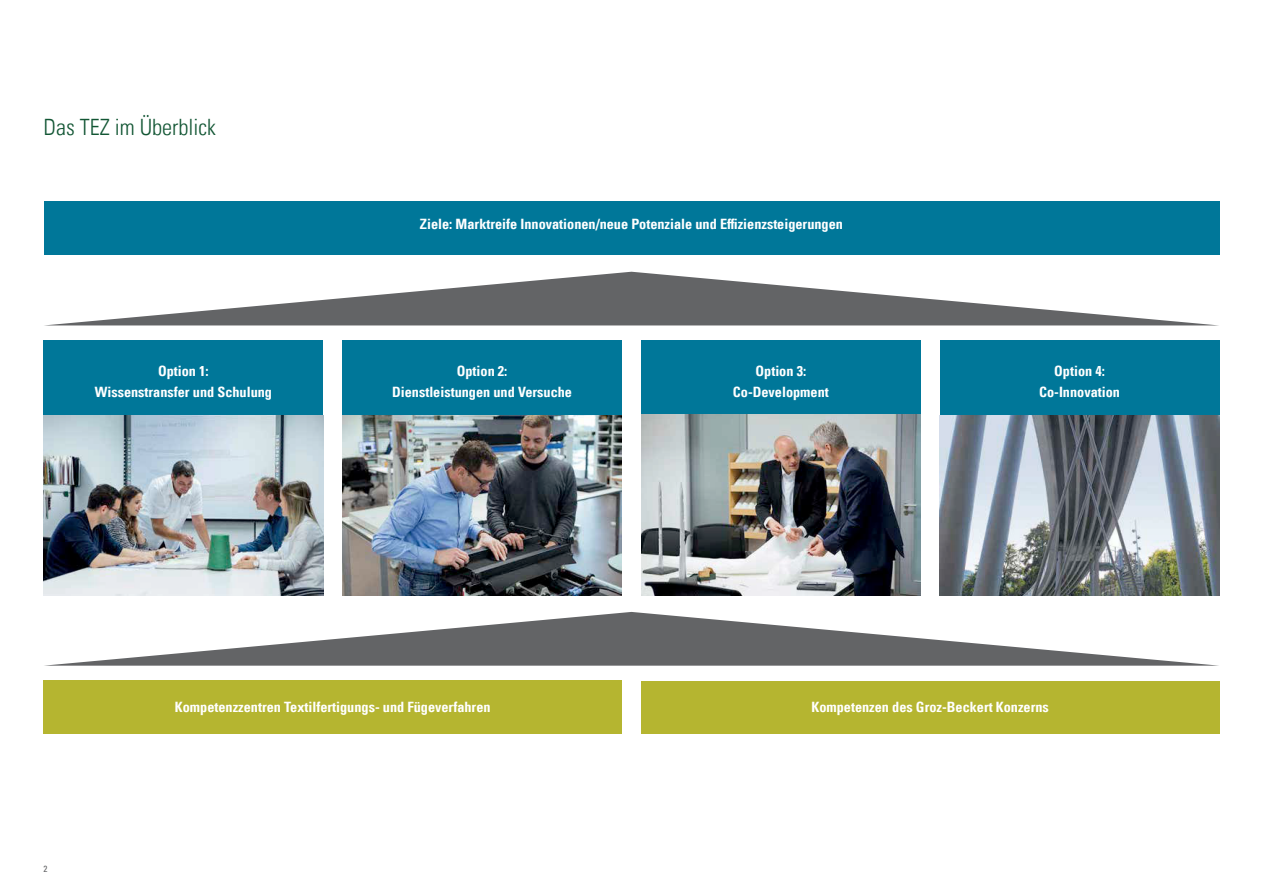
<style>
.page{position:relative;width:1263px;height:893px;background:#fff}
.page>*{position:absolute;margin:0;border:0;box-sizing:border-box;transform-origin:0 0}
.t1{font:22.5px "Univers Com 47 Light Cond";color:#125634}
.t2{font:14.25px/21px "Univers Com 67 Bold Cond";color:#fff;text-align:center}
.t3{font:condensed 9px "Univers Com 57";color:#636466}
</style>
<div class="page">
<div style="left:44px;top:201px;width:1175px;height:53px;background:#079"></div>
<svg style="left:44px;top:612px;width:1175px;height:54px"></svg>
<svg style="left:49px;top:272px;width:1165px;height:53px"></svg>
<div style="left:342px;top:341px;width:280px;height:74px;background:#079"></div>
<div style="left:641px;top:341px;width:280px;height:74px;background:#079"></div>
<div style="left:940px;top:341px;width:279px;height:74px;background:#079"></div>
<div style="left:44px;top:341px;width:279px;height:74px;background:#079"></div>
<img style="left:342px;top:415px;width:280px;height:181px">
<img style="left:940px;top:415px;width:279px;height:181px">
<img style="left:44px;top:415px;width:279px;height:181px">
<img style="left:641px;top:415px;width:280px;height:180px">
<div style="left:44px;top:680px;width:578px;height:53px;background:#b5b530"></div>
<div style="left:641px;top:681px;width:578px;height:52px;background:#b5b530"></div>
<h1 class="t1" style="left:44px;top:113px;width:174px">Das TEZ im Überblick</h1>
<p class="t2" style="left:420px;top:214px;width:424px">Ziele: Marktreife Innovationen/neue Potenziale und Effizienzsteigerungen</p>
<p class="t2" style="left:95px;top:361px;width:179px">Option 1:<br>Wissenstransfer und Schulung</p>
<p class="t2" style="left:733px;top:361px;width:97px">Option 3:<br>Co-Development</p>
<p class="t2" style="left:392px;top:361px;width:181px">Option 2:<br>Dienstleistungen und Versuche</p>
<p class="t2" style="left:1039px;top:361px;width:82px">Option 4:<br>Co-Innovation</p>
<p class="t3" style="left:44px;top:863px;width:5px">2</p>
<p class="t2" style="left:175px;top:697px;width:317px">Kompetenzzentren Textilfertigungs- und Fügeverfahren</p>
<p class="t2" style="left:811px;top:697px;width:239px">Kompetenzen des Groz-Beckert Konzerns</p>
</div>
